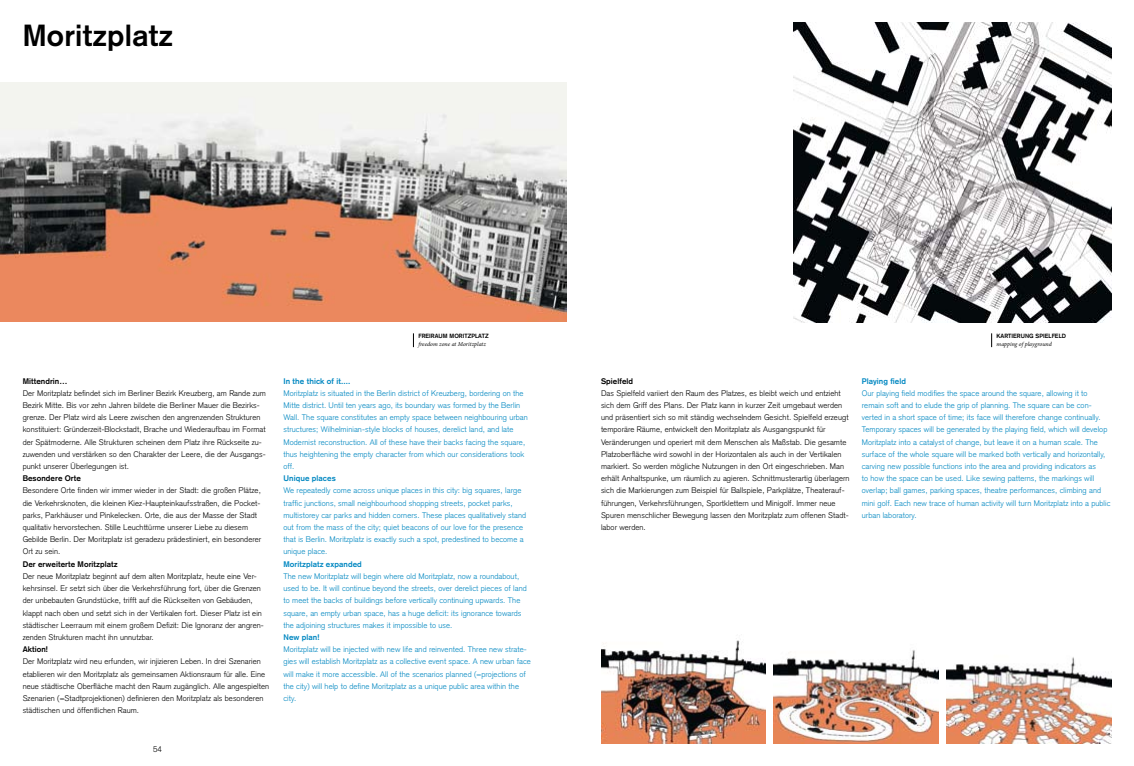
<style>
.page{position:relative;width:1134px;height:766px;background:#fff}
.page>*{position:absolute;margin:0;border:0;box-sizing:border-box;transform-origin:0 0}
.t1{font:700 30px "Basic Commercial LT";letter-spacing:.01em;color:#000}
.t2{font:300 8px/12.2px "Basic Commercial LT";letter-spacing:.01em;color:#000}
.t3{font:300 8px/12.2px "Basic Commercial LT";letter-spacing:.01em;color:#0087c1}
.t4{font:700 6px/8px "Basic Commercial LT";letter-spacing:.01em;color:#000}
.t5{font:italic 6px/8px "Minion Pro";letter-spacing:.005em;color:#000}
.s1{font-family:"Basic Commercial LT";font-weight:700;font-style:normal}
.s2{font-family:"Minion Pro";font-weight:400;font-style:italic}
.s3{font-weight:700}
</style>
<div class="page">
<img style="left:774px;top:650px;width:164px;height:93px">
<img style="left:947px;top:657px;width:164px;height:86px">
<img style="left:601px;top:640px;width:164px;height:103px">
<img style="left:0;top:83px;width:567px;height:238px">
<img style="left:793px;top:23px;width:318px;height:299px">
<svg style="left:413px;top:333px;width:1px;height:14px"></svg>
<svg style="left:991px;top:333px;width:1px;height:14px"></svg>
<p class="t1" style="left:23px;top:18px;width:152px">Moritzplatz</p>
<p class="t5" style="left:418px;top:332px;width:72px;text-indent:31px"><span class="s1">moritzplatz </span>freedom zone at Moritzplatz</p>
<p class="t4" style="left:996px;top:332px;width:70px">Karti erun g Spi elfeld <span class="s2">mapping of playground</span></p>
<p class="t4" style="left:418px;top:332px;width:22px">freiraum</p>
<p class="t2" style="left:23px;top:374px;width:248px"><span class="s3">Mittendrin…<br></span>Der Moritzplatz befindet sich im Berliner Bezirk Kreuzberg, am Rande zum Bezirk Mitte. Bis vor zehn Jahren bildete die Berliner Mauer die Bezirks&shy;grenze. Der Platz wird als Leere zwischen den angrenzenden Strukturen konstituiert: Gründerzeit-Blockstadt, Brache und Wiederaufbau im Format der Spätmoderne. Alle Strukturen scheinen dem Platz ihre Rückseite zu&shy;zuwenden und verstärken so den Charakter der Leere, die der Ausgangs&shy;punkt unserer Überlegungen ist.<br><span class="s3">Besondere Orte<br></span>Besondere Orte finden wir immer wieder in der Stadt: die großen Plätze, die Verkehrsknoten, die kleinen Kiez-Haupteinkaufsstraßen, die Pocket&shy;parks, Parkhäuser und Pinkelecken. Orte, die aus der Masse der Stadt qualitativ hervorstechen. Stille Leuchttürme unserer Liebe zu diesem Gebilde Berlin. Der Moritzplatz ist geradezu prädestiniert, ein besonderer Ort zu sein.<br><span class="s3">Der erweiterte Moritzplatz<br></span>Der neue Moritzplatz beginnt auf dem alten Moritzplatz, heute eine Ver&shy;kehrsinsel. Er setzt sich über die Verkehrsführung fort, über die Grenzen der unbebauten Grundstücke, trifft auf die Rückseiten von Gebäuden, klappt nach oben und setzt sich in der Vertikalen fort. Dieser Platz ist ein städtischer Leerraum mit einem großem Defizit: Die Ignoranz der angren&shy;zenden Strukturen macht ihn unnutzbar.<br><span class="s3">Aktion!<br></span>Der Moritzplatz wird neu erfunden, wir injizieren Leben. In drei Szenarien etablieren wir den Moritzplatz als gemeinsamen Aktionsraum für alle. Eine neue städtische Oberfläche macht den Raum zugänglich. Alle angespielten Szenarien (=Stadtprojektionen) definieren den Moritzplatz als besonderen städtischen und öffentlichen Raum.</p>
<p class="t3" style="left:283px;top:374px;width:249px"><span class="s3">In the thick of it....<br></span>Moritzplatz is situated in the Berlin district of Kreuzberg, bordering on the Mitte district. Until ten years ago, its boundary was formed by the Berlin Wall. The square constitutes an empty space between neighbouring urban structures; Wilhelminian-style blocks of houses, derelict land, and late Modernist reconstruction. All of these have their backs facing the square, thus heightening the empty character from which our considerations took off.<br><span class="s3">Unique places<br></span>We repeatedly come across unique places in this city: big squares, large traffic junctions, small neighbourhood shopping streets, pocket parks, multistorey car parks and hidden corners. These places qualitatively stand out from the mass of the city; quiet beacons of our love for the presence that is Berlin. Moritzplatz is exactly such a spot, predestined to become a unique place.<br><span class="s3">Moritzplatz expanded<br></span>The new Moritzplatz will begin where old Moritzplatz, now a roundabout, used to be. It will continue beyond the streets, over derelict pieces of land to meet the backs of buildings before vertically continuing upwards. The square, an empty urban space, has a huge deficit: its ignorance towards the adjoining structures makes it impossible to use.<br><span class="s3">New plan!<br></span>Moritzplatz will be injected with new life and reinvented. Three new strate&shy;gies will establish Moritzplatz as a collective event space. A new urban face will make it more accessible. All of the scenarios planned (=projections of the city) will help to define Moritzplatz as a unique public area within the city.</p>
<p class="t2" style="left:153px;top:743px;width:10px">54</p>
<p class="t2" style="left:601px;top:374px;width:250px"><span class="s3">Spielfeld<br></span>Das Spielfeld variiert den Raum des Platzes, es bleibt weich und entzieht sich dem Griff des Plans. Der Platz kann in kurzer Zeit umgebaut werden und präsentiert sich so mit ständig wechselndem Gesicht. Spielfeld erzeugt temporäre Räume, entwickelt den Moritzplatz als Ausgangspunkt für Veränderungen und operiert mit dem Menschen als Maßstab. Die gesamte Platzoberfläche wird sowohl in der Horizontalen als auch in der Vertikalen markiert. So werden mögliche Nutzungen in den Ort eingeschrieben. Man erhält Anhaltspunke, um räumlich zu agieren. Schnittmusterartig überlagern sich die Markierungen zum Beispiel für Ballspiele, Parkplätze, Theaterauf&shy;führungen, Verkehrsführungen, Sportklettern und Minigolf. Immer neue Spuren menschlicher Bewegung lassen den Moritzplatz zum offenen Stadt&shy;labor werden.</p>
<p class="t3" style="left:862px;top:374px;width:250px"><span class="s3">Playing field<br></span>Our playing field modifies the space around the square, allowing it to remain soft and to elude the grip of planning. The square can be con&shy;verted in a short space of time; its face will therefore change continually.<br>Temporary spaces will be generated by the playing field, which will develop Moritzplatz into a catalyst of change, but leave it on a human scale. The surface of the whole square will be marked both vertically and horizontally, carving new possible functions into the area and providing indicators as<br>to how the space can be used. Like sewing patterns, the markings will overlap; ball games, parking spaces, theatre performances, climbing and mini golf. Each new trace of human activity will turn Moritzplatz into a public urban laboratory.</p>
</div>
